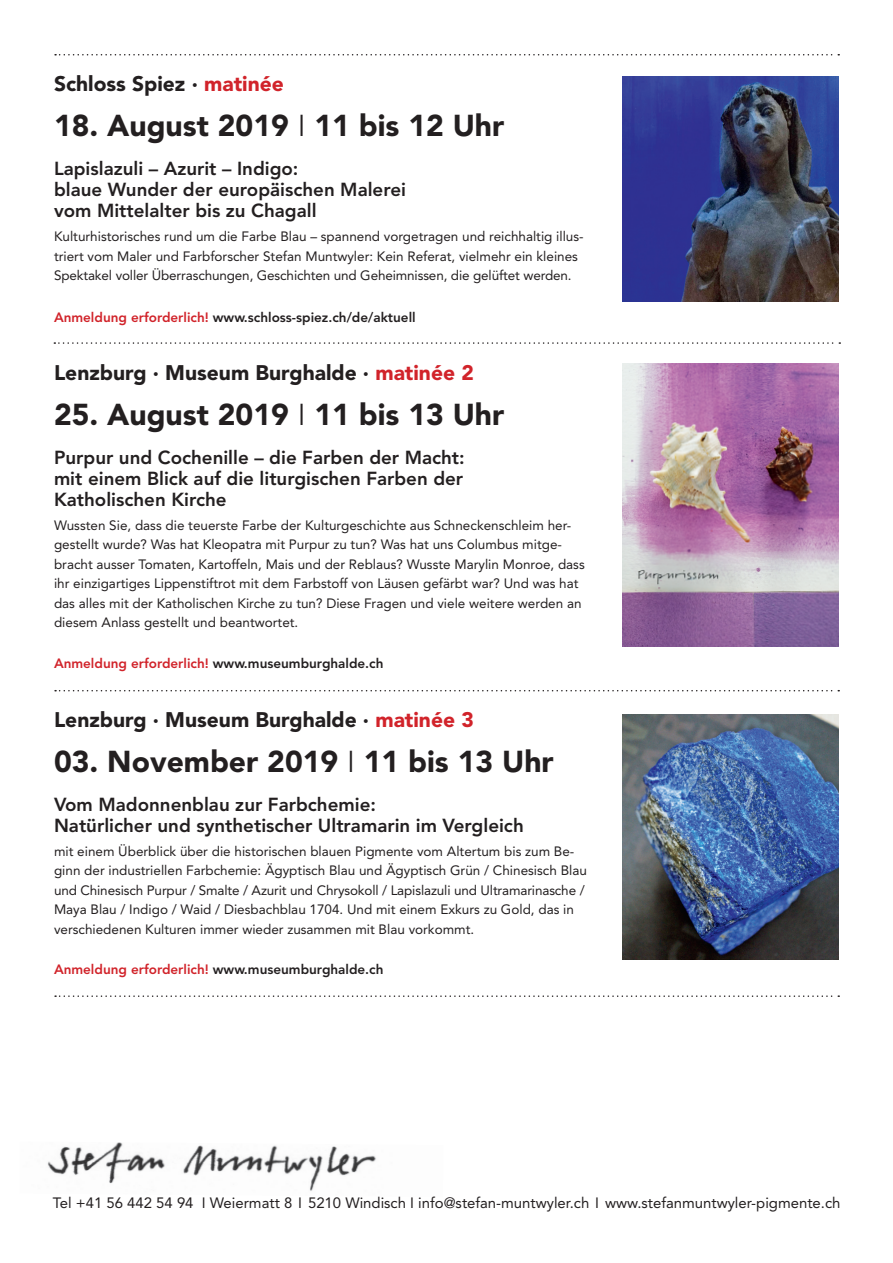
<style>
.page{position:relative;width:893px;height:1263px;background:#fff}
.page>*{position:absolute;margin:0;border:0;box-sizing:border-box;transform-origin:0 0}
.t1{font:900 30px "Avenir";color:#231f20}
.t2{font:900 21px "Avenir";color:#231f20}
.t3{font:800 18.75px/21px "Avenir";color:#231f20}
.t4{font:14.85px "Avenir";color:#231f20}
.t5{font:13.5px/19.5px "Avenir LT Std";color:#231f20}
.t6{font:800 13.5px "Avenir";color:#d1232a}
.t7{font:800 13.5px "Avenir";color:#231f20}
.s1{color:#d1232a}
.s2{font-weight:300}
.s3{color:#231f20}
</style>
<div class="page">
<img style="left:47px;top:1142px;width:329px;height:49px">
<img style="left:622px;top:364px;width:217px;height:283px">
<img style="left:622px;top:77px;width:217px;height:225px">
<svg style="left:55px;top:54px;width:784px;height:2px"></svg>
<svg style="left:54px;top:342px;width:786px;height:2px"></svg>
<svg style="left:55px;top:690px;width:784px;height:1px"></svg>
<svg style="left:55px;top:995px;width:784px;height:2px"></svg>
<img style="left:622px;top:714px;width:217px;height:245px">
<h2 class="t2" style="left:54px;top:71px;width:231px">Schloss Spiez · <span class="s1">matinée</span></h2>
<h1 class="t1" style="left:54px;top:107px;width:452px">18. August 2019 <span class="s2">I</span> 11 bis 12 Uhr</h1>
<h3 class="t3" style="left:54px;top:158px;width:354px">Lapislazuli – Azurit – Indigo:<br>blaue Wunder der europäischen Malerei vom Mittelalter bis zu Chagall</h3>
<p class="t5" style="left:54px;top:227px;width:531px">Kulturhistorisches rund um die Farbe Blau – spannend vorgetragen und reichhaltig illus&shy;triert vom Maler und Farbforscher Stefan Muntwyler: Kein Referat, vielmehr ein kleines<br>Spektakel voller Überraschungen, Geschichten und Geheimnissen, die gelüftet werden.</p>
<p class="t7" style="left:54px;top:309px;width:363px"><span class="s1">Anmeldung erforderlich!</span> www.schloss-spiez.ch/de/aktuell</p>
<h2 class="t2" style="left:54px;top:360px;width:421px">Lenzburg · Museum Burghalde · <span class="s1">matinée 2</span></h2>
<h1 class="t1" style="left:54px;top:396px;width:452px">25. August 2019 <span class="s2">I</span> 11 bis 13 Uhr</h1>
<h3 class="t3" style="left:54px;top:447px;width:412px;text-align:justify">Purpur und Cochenille – die Farben der Macht: mit einem Blick auf die liturgischen Farben der Katholischen Kirche</h3>
<p class="t5" style="left:54px;top:515px;width:532px">Wussten Sie, dass die teuerste Farbe der Kulturgeschichte aus Schneckenschleim her&shy;gestellt wurde? Was hat Kleopatra mit Purpur zu tun? Was hat uns Columbus mitge&shy;bracht ausser Tomaten, Kartoffeln, Mais und der Reblaus? Wusste Marylin Monroe, dass ihr einzigartiges Lippenstiftrot mit dem Farbstoff von Läusen gefärbt war? Und was hat das alles mit der Katholischen Kirche zu tun? Diese Fragen und viele weitere werden an diesem Anlass gestellt und beantwortet.</p>
<p class="t6" style="left:54px;top:655px;width:331px">Anmeldung erforderlich! <span class="s3">www.museumburghalde.ch</span></p>
<h2 class="t2" style="left:54px;top:707px;width:421px">Lenzburg · Museum Burghalde · <span class="s1">matinée 3</span></h2>
<h1 class="t1" style="left:54px;top:743px;width:501px">03. November 2019 <span class="s2">I</span> 11 bis 13 Uhr</h1>
<h3 class="t3" style="left:54px;top:794px;width:471px">Vom Madonnenblau zur Farbchemie:<br>Natürlicher und synthetischer Ultramarin im Vergleich</h3>
<p class="t5" style="left:54px;top:841px;width:534px">mit einem Überblick über die historischen blauen Pigmente vom Altertum bis zum Be&shy;ginn der industriellen Farbchemie: Ägyptisch Blau und Ägyptisch Grün / Chinesisch Blau und Chinesisch Purpur / Smalte / Azurit und Chrysokoll / Lapislazuli und Ultramarinasche / Maya Blau / Indigo / Waid / Diesbachblau 1704. Und mit einem Exkurs zu Gold, das in verschiedenen Kulturen immer wieder zusammen mit Blau vorkommt.</p>
<p class="t6" style="left:54px;top:962px;width:331px">Anmeldung erforderlich! <span class="s3">www.museumburghalde.ch</span></p>
<p class="t4" style="left:53px;top:1194px;width:789px">Tel +41 56 442 54 94 I Weiermatt 8 I 5210 Windisch I info@stefan-muntwyler.ch I www.stefanmuntwyler-pigmente.ch</p>
</div>
